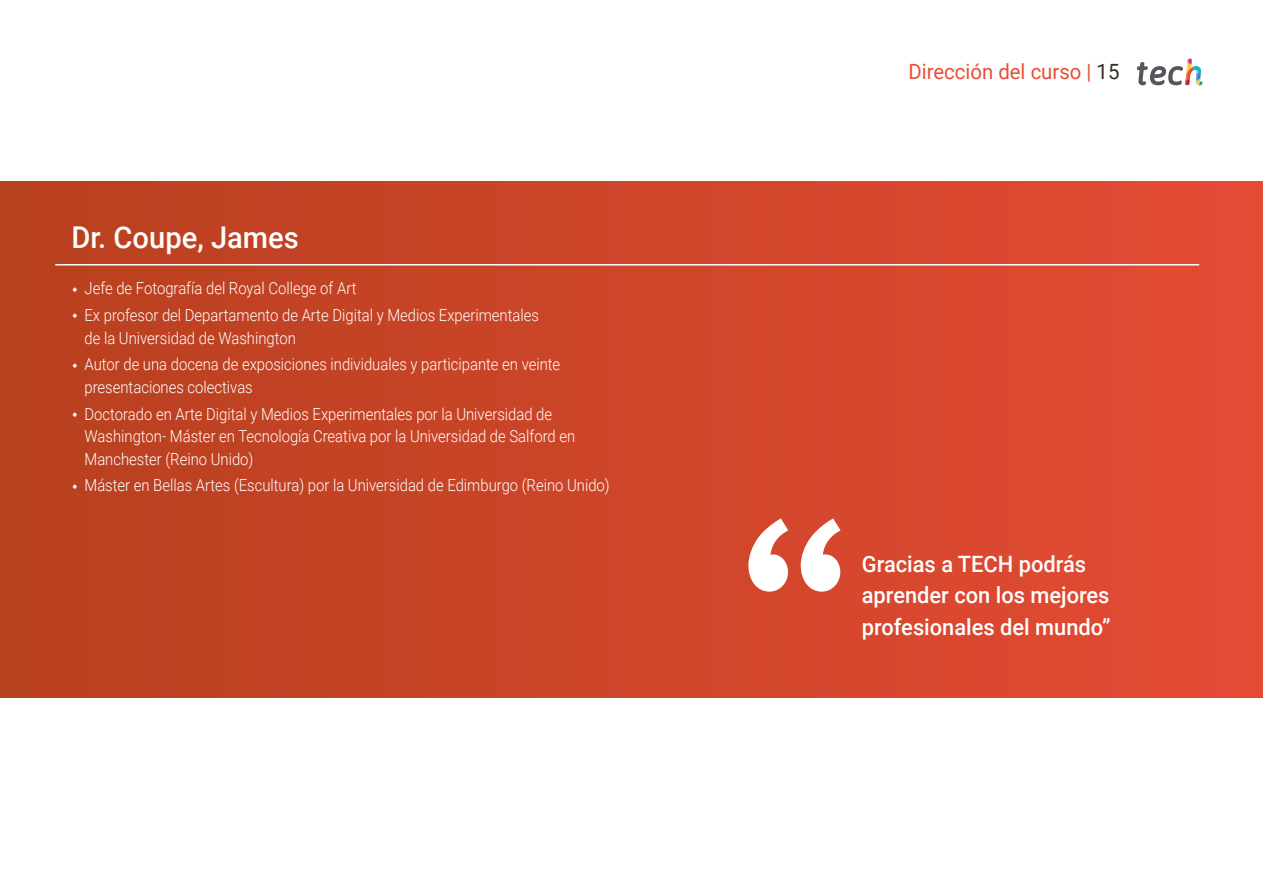
<style>
.page{position:relative;width:1263px;height:893px;background:#fff}
.page>*{position:absolute;margin:0;border:0;box-sizing:border-box;transform-origin:0 0}
.t1{font:500 30px "Roboto";color:#fff}
.t2{font:500 22.5px/31.5px "Roboto";color:#fff}
.t3{font:21px "Roboto";color:#e94d35}
.t4{font:300 16.5px/26.7px "Roboto";color:#fff;scale:.9 1}
.s1{color:#312e20}
</style>
<div class="page">
<svg style="left:1137px;top:59px;width:65px;height:27px"></svg>
<div style="left:0;top:182px;width:1263px;height:516px;background:linear-gradient(to right,#b7401f,#e54b36)"></div>
<svg style="left:748px;top:518px;width:92px;height:74px"></svg>
<hr style="left:55px;top:264px;width:1144px;height:1px;background:#fff">
<svg style="left:73px;top:287px;width:4px;height:5px"></svg>
<svg style="left:73px;top:313px;width:4px;height:5px"></svg>
<svg style="left:73px;top:363px;width:4px;height:5px"></svg>
<svg style="left:73px;top:412px;width:4px;height:5px"></svg>
<svg style="left:73px;top:484px;width:4px;height:5px"></svg>
<h1 class="t1" style="left:71px;top:216px;width:229px">Dr. Coupe, James</h1>
<p class="t4" style="left:85px;top:274px;width:506px">Jefe de Fotografía del Royal College of Art<br>Ex profesor del Departamento de Arte Digital y Medios Experimentales</p>
<p class="t4" style="left:85px;top:324px;width:530px">de la Universidad de Washington<br>Autor de una docena de exposiciones individuales y participante en veinte</p>
<p class="t4" style="left:85px;top:373px;width:521px">presentaciones colectivas<br>Doctorado en Arte Digital y Medios Experimentales por la Universidad de</p>
<p class="t4" style="left:85px;top:424px;width:547px;line-height:22.5px">Washington- Máster en Tecnología Creativa por la Universidad de Salford en<br>Manchester (Reino Unido)</p>
<p class="t4" style="left:85px;top:471px;width:585px">Máster en Bellas Artes (Escultura) por la Universidad de Edimburgo (Reino Unido)</p>
<p class="t3" style="left:908px;top:57px;width:213px">Dirección del curso | <span class="s1">15</span></p>
<h2 class="t2" style="left:862px;top:547px;width:250px">Gracias a TECH podrás aprender con los mejores profesionales del mundo”</h2>
</div>
